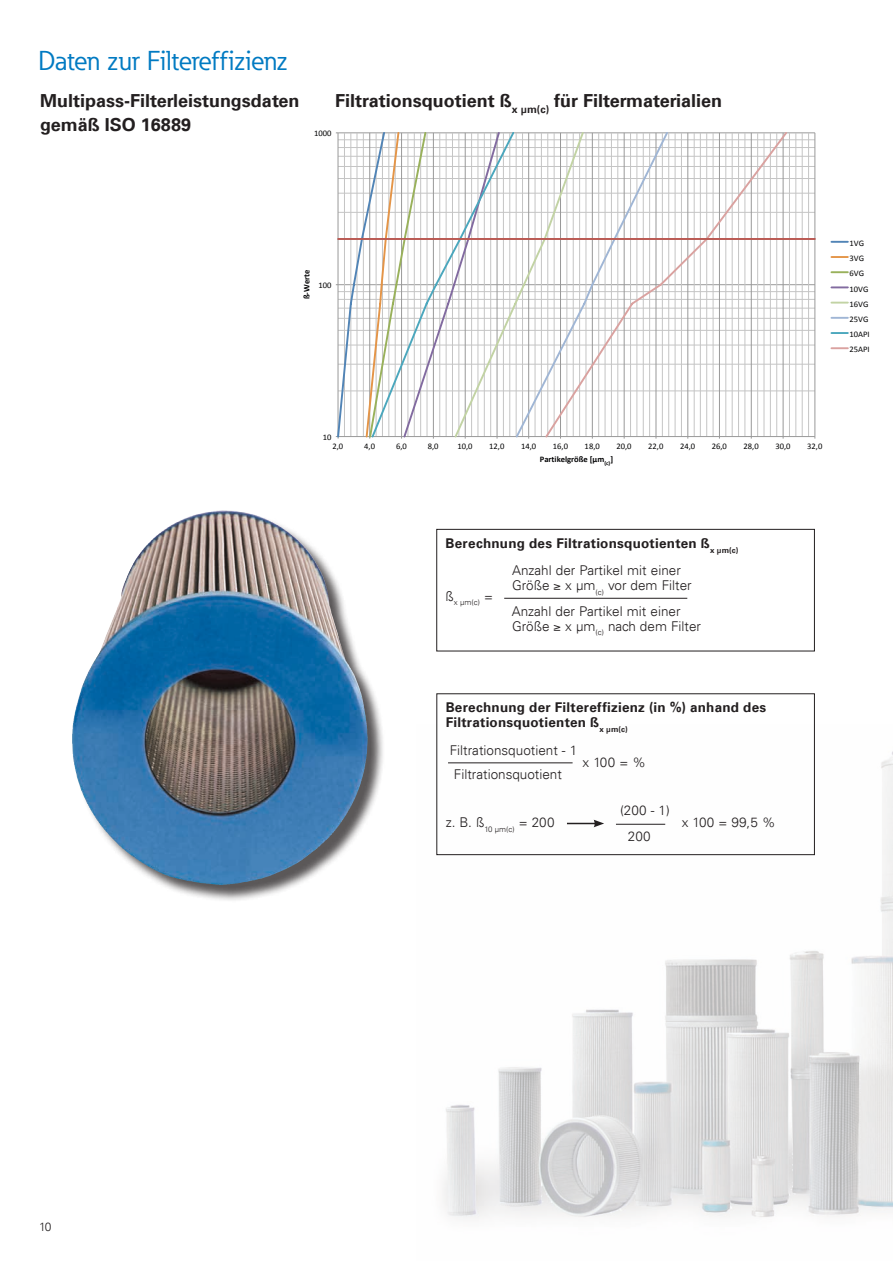
<style>
.page{position:relative;width:893px;height:1263px;background:#fff}
.page>*{position:absolute;margin:0;border:0;box-sizing:border-box;transform-origin:0 0}
.t1{font:27px "Eaton";letter-spacing:-.01em;color:#007ac2}
.t2{font:700 18px/24px "Univers LT";color:#231f20}
.t3{font:700 15.3px "Calibri";color:#020203}
.t4{font:300 13.5px/15px "Univers LT";color:#231f20}
.t5{font:700 13.5px/27px "Univers LT";letter-spacing:.015em;color:#231f20}
.t6{font:300 12px "Univers LT";color:#231f20}
.t7{font:8.55px/15.1px "Calibri";color:#020203}
.t8{font:700 8.55px "Calibri";color:#020203}
.t9{font:300 7.8px "Univers LT";color:#231f20}
.s1{font-weight:300}
</style>
<div class="page">
<img style="left:436px;top:751px;width:457px;height:467px">
<div style="left:75px;top:512px;width:311px;height:391px;background:#231f20;opacity:.75"></div>
<img style="left:95px;top:510px;width:124px;height:149px">
<svg style="left:335px;top:132px;width:514px;height:307px"></svg>
<div style="left:436px;top:529px;width:379px;height:122px;border:1px solid #231f20"></div>
<hr style="left:504px;top:598px;width:183px;height:1px;background:#231f20">
<svg style="left:567px;top:820px;width:37px;height:7px"></svg>
<hr style="left:616px;top:824px;width:49px;height:1px;background:#231f20">
<div style="left:436px;top:693px;width:379px;height:162px;border:1px solid #231f20"></div>
<hr style="left:448px;top:762px;width:125px;height:1px;background:#231f20">
<h1 class="t1" style="left:38px;top:43px;width:250px">Daten zur Filtereffizienz</h1>
<h2 class="t2" style="left:40px;top:89px;width:261px">Multipass-Filterleistungsdaten gemäß ISO 16889</h2>
<h2 class="t2" style="left:335px;top:89px;width:388px">Filtrationsquotient ß<sub>x</sub> <sub>µm(c)</sub> für Filtermaterialien</h2>
<p class="t3" style="left:503px;top:89px;width:164px">Filtration quotient ß<sub>x</sub> <sub>µm(c)</sub></p>
<p class="t7" style="left:314px;top:126px;width:19px">1000</p>
<p class="t8" style="left:301px;top:299px;width:31px;rotate:-90deg">ß-Werte</p>
<p class="t7" style="left:319px;top:278px;width:15px">100</p>
<p class="t7" style="left:849px;top:236px;width:22px">1VG<br>3VG<br>6VG<br>10VG<br>16VG<br>25VG<br>10API<br>25API</p>
<p class="t7" style="left:323px;top:430px;width:10px">10</p>
<p class="t7" style="left:332px;top:439px;width:12px">2,0</p>
<p class="t7" style="left:364px;top:439px;width:12px">4,0</p>
<p class="t7" style="left:396px;top:439px;width:12px">6,0</p>
<p class="t7" style="left:428px;top:439px;width:12px">8,0</p>
<p class="t7" style="left:457px;top:439px;width:17px">10,0</p>
<p class="t7" style="left:489px;top:439px;width:17px">12,0</p>
<p class="t7" style="left:521px;top:439px;width:17px">14,0</p>
<p class="t7" style="left:553px;top:439px;width:17px">16,0</p>
<p class="t7" style="left:585px;top:439px;width:17px">18,0</p>
<p class="t7" style="left:616px;top:439px;width:17px">20,0</p>
<p class="t7" style="left:648px;top:439px;width:17px">22,0</p>
<p class="t7" style="left:680px;top:439px;width:17px">24,0</p>
<p class="t7" style="left:712px;top:439px;width:17px">26,0</p>
<p class="t7" style="left:744px;top:439px;width:17px">28,0</p>
<p class="t7" style="left:775px;top:439px;width:17px">30,0</p>
<p class="t7" style="left:807px;top:439px;width:17px">32,0</p>
<p class="t8" style="left:540px;top:454px;width:75px">Partikelgröße [µm<sub>(c)</sub>]</p>
<p class="t5" style="left:512px;top:530px;width:228px;text-indent:-66px">Berechnung des Filtrationsquotienten ß<sub>x</sub> <sub>µm(c)<br></sub><span class="s1">Anzahl der Partikel mit einer</span></p>
<p class="t4" style="left:512px;top:578px;width:181px">Größe ≥ x µm<sub>(c)</sub> vor dem Filter</p>
<p class="t9" style="left:446px;top:597px;width:49px"><sup>ß</sup>x µm(c) <sup>=</sup></p>
<p class="t4" style="left:512px;top:603px;width:191px">Anzahl der Partikel mit einer<br>Größe ≥ x µm<sub>(c)</sub> nach dem Filter</p>
<p class="t5" style="left:446px;top:700px;width:322px;line-height:15px">Berechnung der Filtereffizienz (in %) anhand des<br>Filtrationsquotienten ß<sub>x</sub> <sub>µm(c)</sub></p>
<p class="t4" style="left:450px;top:743px;width:129px">Filtrationsquotient - 1</p>
<p class="t4" style="left:583px;top:755px;width:65px">x 100 = %</p>
<p class="t4" style="left:454px;top:767px;width:110px">Filtrationsquotient</p>
<p class="t4" style="left:620px;top:803px;width:51px">(200 - 1)</p>
<p class="t4" style="left:446px;top:815px;width:110px">z. B. ß<sub>10</sub> <sub>µm(c)</sub> = 200</p>
<p class="t4" style="left:682px;top:815px;width:95px">x 100 = 99,5 %</p>
<p class="t4" style="left:628px;top:828px;width:24px">200</p>
<p class="t6" style="left:39px;top:1219px;width:14px">10</p>
</div>
